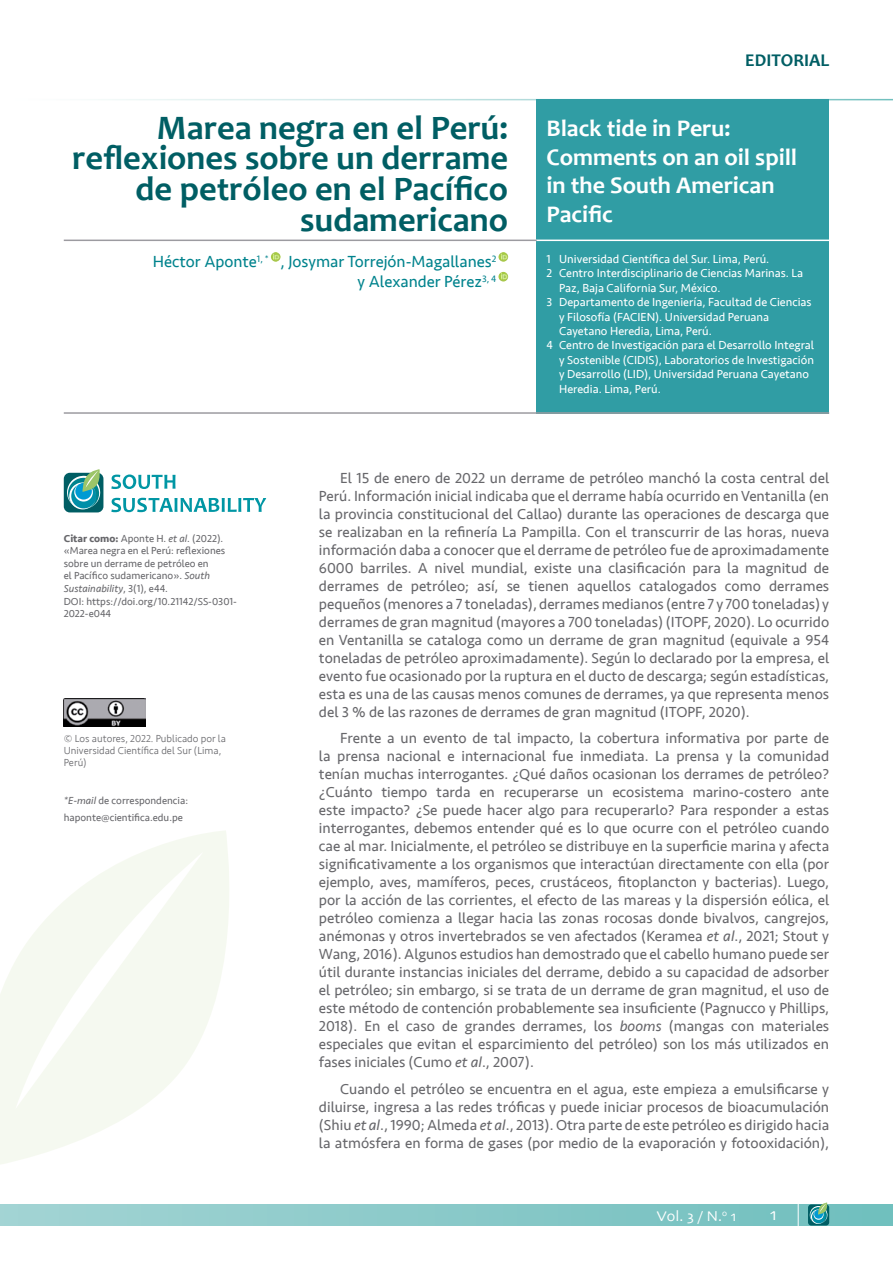
<style>
.page{position:relative;width:893px;height:1263px;background:#fff}
.page>*{position:absolute;margin:0;border:0;box-sizing:border-box;transform-origin:0 0}
.t1{font:700 34.5px/30.8px "Candara";color:#005e64;text-align:right}
.t2{font:700 24px/28.8px "Candara";color:#fff}
.t3{font:700 18px "Candara";color:#005e64}
.t4{font:18px "Skia";color:#fff}
.t5{font:16.5px/19.8px "Seravek";color:#00838d;text-align:right}
.t6{font:15px/18px "Seravek";color:#67676b;text-align:justify}
.t7{font:15px "Skia";color:#fff}
.t8{font:12px "Seravek";color:#fff}
.t9{font:10.5px/12.6px "Seravek";color:#67676b}
.t10{font:300 10.5px/12px "Seravek";color:#67676b}
.t11{font:8.7px "Skia";color:#fff}
.s1{font-weight:700}
.s2{font-style:italic}
.s3{font-size:15px}
</style>
<div class="page">
<div style="left:0;top:1204px;width:893px;height:21px;background:linear-gradient(to right,#a3d4d4,#70bfbe)"></div>
<svg style="left:808px;top:1204px;width:21px;height:21px"></svg>
<svg style="left:810px;top:1202px;width:18px;height:22px"></svg>
<svg style="left:798px;top:1204px;width:1px;height:22px"></svg>
<div style="left:537px;top:99px;width:292px;height:315px;background:#309da4"></div>
<hr style="left:64px;top:412px;width:765px;height:2px;background:#9c9ba0">
<svg style="left:111px;top:474px;width:65px;height:15px"></svg>
<div style="left:64px;top:473px;width:39px;height:39px;background:#005e64;border-radius:6px"></div>
<svg style="left:67px;top:469px;width:34px;height:40px"></svg>
<svg style="left:111px;top:498px;width:155px;height:14px"></svg>
<svg style="left:0;top:831px;width:229px;height:333px"></svg>
<svg style="left:16px;top:852px;width:187px;height:257px;fill:#f5f9f0"></svg>
<img style="left:64px;top:698px;width:81px;height:29px">
<hr style="left:536px;top:240px;width:293px;height:1px;background:#fff">
<hr style="left:64px;top:240px;width:473px;height:1px;background:#9c9ba0">
<svg style="left:271px;top:252px;width:10px;height:10px"></svg>
<svg style="left:498px;top:252px;width:10px;height:10px"></svg>
<svg style="left:498px;top:272px;width:10px;height:10px"></svg>
<p class="t3" style="left:745px;top:49px;width:85px">EDITORIAL</p>
<h1 class="t1" style="left:72px;top:112px;width:438px">Marea negra en el Perú: reflexiones sobre un derrame de petróleo en el Pacífico sudamericano</h1>
<h2 class="t2" style="left:546px;top:114px;width:252px">Black tide in Peru:<br>Comments on an oil spill in the South American<br>Pacific</h2>
<p class="t5" style="left:153px;top:252px;width:345px">Héctor Aponte<sup>1,</sup> <sup>*</sup> , Josymar Torrejón-Magallanes<sup>2 </sup>y Alexander Pérez<sup>3,</sup> <sup>4</sup></p>
<p class="t8" style="left:546px;top:250px;width:224px">1 Universidad Científica del Sur. Lima, Perú.</p>
<p class="t8" style="left:546px;top:264px;width:258px">2 Centro Interdisciplinario de Ciencias Marinas. La</p>
<p class="t8" style="left:559px;top:279px;width:163px">Paz, Baja California Sur, México.</p>
<p class="t8" style="left:546px;top:293px;width:267px">3 Departamento de Ingeniería, Facultad de Ciencias</p>
<p class="t8" style="left:559px;top:307px;width:212px">y Filosofía (FACIEN). Universidad Peruana</p>
<p class="t8" style="left:559px;top:322px;width:154px">Cayetano Heredia, Lima, Perú.</p>
<p class="t8" style="left:546px;top:336px;width:269px">4 Centro de Investigación para el Desarrollo Integral</p>
<p class="t8" style="left:559px;top:351px;width:256px">y Sostenible (CIDIS), Laboratorios de Investigación</p>
<p class="t8" style="left:559px;top:365px;width:251px">y Desarrollo (LID), Universidad Peruana Cayetano</p>
<p class="t8" style="left:559px;top:379px;width:103px">Heredia. Lima, Perú.</p>
<p class="t9" style="left:64px;top:532px;width:175px"><span class="s1">Citar como:</span> Aponte H. <span class="s2">et al</span>. (2022). «Marea negra en el Perú: reflexiones sobre un derrame de petróleo en<br>el Pacífico sudamericano». <span class="s2">South<br>Sustainability</span>, 3(1), e44.<br>DOI: https://doi.org/10.21142/SS-0301-<br>2022-e044</p>
<p class="t10" style="left:64px;top:732px;width:164px">© Los autores, 2022. Publicado por la<br>Universidad Científica del Sur (Lima,<br>Perú)</p>
<p class="t9" style="left:64px;top:792px;width:126px;line-height:16.8px"><span class="s2">*E-mail</span> de correspondencia: haponte@cientifica.edu.pe</p>
<p class="t6" style="left:319px;top:469px;width:512px;text-indent:21px">El 15 de enero de 2022 un derrame de petróleo manchó la costa central del Perú. Información inicial indicaba que el derrame había ocurrido en Ventanilla (en la provincia constitucional del Callao) durante las operaciones de descarga que se realizaban en la refinería La Pampilla. Con el transcurrir de las horas, nueva información daba a conocer que el derrame de petróleo fue de aproximadamente 6000 barriles. A nivel mundial, existe una clasificación para la magnitud de derrames de petróleo; así, se tienen aquellos catalogados como derrames pequeños (menores a 7 toneladas), derrames medianos (entre 7 y 700 toneladas) y derrames de gran magnitud (mayores a 700 toneladas) (ITOPF, 2020). Lo ocurrido en Ventanilla se cataloga como un derrame de gran magnitud (equivale a 954 toneladas de petróleo aproximadamente). Según lo declarado por la empresa, el evento fue ocasionado por la ruptura en el ducto de descarga; según estadísticas, esta es una de las causas menos comunes de derrames, ya que representa menos del 3 % de las razones de derrames de gran magnitud (ITOPF, 2020).</p>
<p class="t6" style="left:319px;top:729px;width:512px;text-indent:21px">Frente a un evento de tal impacto, la cobertura informativa por parte de la prensa nacional e internacional fue inmediata. La prensa y la comunidad tenían muchas interrogantes. ¿Qué daños ocasionan los derrames de petróleo? ¿Cuánto tiempo tarda en recuperarse un ecosistema marino-costero ante este impacto? ¿Se puede hacer algo para recuperarlo? Para responder a estas interrogantes, debemos entender qué es lo que ocurre con el petróleo cuando cae al mar. Inicialmente, el petróleo se distribuye en la superficie marina y afecta significativamente a los organismos que interactúan directamente con ella (por ejemplo, aves, mamíferos, peces, crustáceos, fitoplancton y bacterias). Luego, por la acción de las corrientes, el efecto de las mareas y la dispersión eólica, el petróleo comienza a llegar hacia las zonas rocosas donde bivalvos, cangrejos, anémonas y otros invertebrados se ven afectados (Keramea <span class="s2">et al</span>., 2021; Stout y Wang, 2016). Algunos estudios han demostrado que el cabello humano puede ser útil durante instancias iniciales del derrame, debido a su capacidad de adsorber el petróleo; sin embargo, si se trata de un derrame de gran magnitud, el uso de este método de contención probablemente sea insuficiente (Pagnucco y Phillips, 2018). En el caso de grandes derrames, los <span class="s2">booms</span> (mangas con materiales especiales que evitan el esparcimiento del petróleo) son los más utilizados en fases iniciales (Cumo <span class="s2">et al</span>., 2007).</p>
<p class="t6" style="left:319px;top:1080px;width:512px;text-indent:21px">Cuando el petróleo se encuentra en el agua, este empieza a emulsificarse y diluirse, ingresa a las redes tróficas y puede iniciar procesos de bioacumulación (Shiu <span class="s2">et al</span>., 1990; Almeda <span class="s2">et al</span>., 2013). Otra parte de este petróleo es dirigido hacia la atmósfera en forma de gases (por medio de la evaporación y fotooxidación),</p>
<p class="t7" style="left:657px;top:1207px;width:67px">Vol. 3 / N.</p>
<p class="t4" style="left:770px;top:1203px;width:8px">1</p>
<p class="t11" style="left:722px;top:1208px;width:16px">o <span class="s3">1</span></p>
</div>
